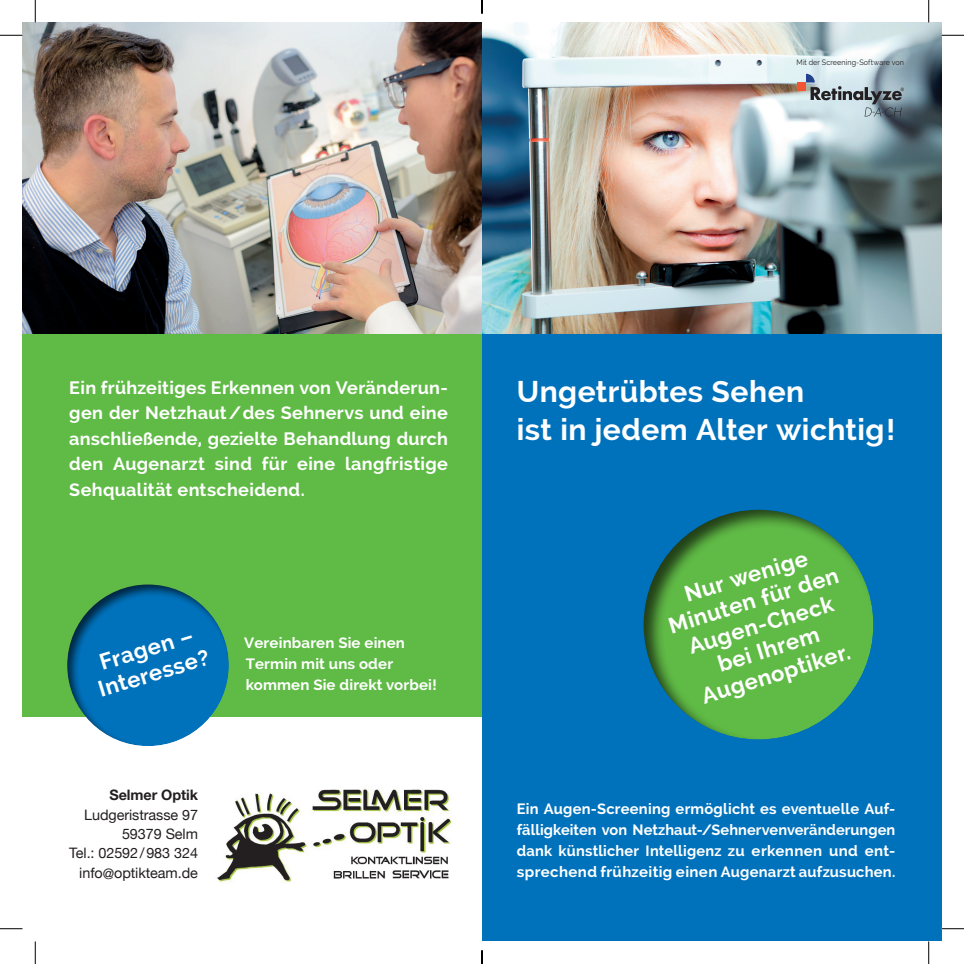
<style>
.page{position:relative;width:964px;height:964px;background:#fff}
.page>*{position:absolute;margin:0;border:0;box-sizing:border-box;transform-origin:0 0}
.t1{font:700 30px/37.5px "Raleway";letter-spacing:.015em;color:#fff}
.t2{font:700 22.5px/25.5px "Raleway";color:#fff;text-align:center}
.t3{font:700 18px/25.5px "Raleway";letter-spacing:.02em;color:#fff;text-align:justify}
.t4{font:700 15px/21px "Raleway";letter-spacing:.01em;color:#fff;text-align:justify}
.t5{font:14.4px/19.4px "Helvetica Neue";letter-spacing:-.005em;color:#231f20;text-align:right}
.t6{font:700 14.4px "Helvetica Neue";letter-spacing:-.005em;color:#231f20}
.t7{font:7.65px "Raleway";letter-spacing:.015em;color:#231f20;scale:.94 1}
</style>
<div class="page">
<div style="left:482px;top:22px;width:459px;height:919px;background:#0072bc"></div>
<img style="left:482px;top:22px;width:459px;height:311px">
<div style="left:641px;top:508px;width:232px;height:232px;background:#231f20;opacity:.75"></div>
<img style="left:22px;top:22px;width:460px;height:695px">
<div style="left:65px;top:582px;width:165px;height:164px;background:#231f20;opacity:.75"></div>
<div style="left:797px;top:82px;width:9px;height:9px;background:#f05632"></div>
<svg style="left:806px;top:74px;width:98px;height:43px;background:#9eadb5"></svg>
<img style="left:217px;top:787px;width:235px;height:96px">
<svg style="left:0;top:35px;width:22px;height:1px"></svg>
<svg style="left:941px;top:35px;width:22px;height:1px"></svg>
<svg style="left:0;top:928px;width:22px;height:1px"></svg>
<svg style="left:941px;top:928px;width:22px;height:1px"></svg>
<svg style="left:35px;top:0;width:1px;height:22px"></svg>
<svg style="left:35px;top:941px;width:1px;height:22px"></svg>
<svg style="left:928px;top:0;width:1px;height:22px"></svg>
<svg style="left:928px;top:941px;width:1px;height:22px"></svg>
<svg style="left:481px;top:0;width:2px;height:13px"></svg>
<svg style="left:481px;top:950px;width:2px;height:13px"></svg>
<p class="t7" style="left:796px;top:58px;width:116px">Mit der Screening-Software von</p>
<p class="t3" style="left:69px;top:374px;width:380px">Ein frühzeitiges Erkennen von Veränderun&shy;gen der Netzhaut/des Sehnervs und eine anschließende, gezielte Behandlung durch den Augenarzt sind für eine langfristige Sehqualität entscheidend.</p>
<h2 class="t2" style="left:88px;top:653px;width:116px;rotate:-17deg">Fragen –<br>Interesse?</h2>
<p class="t4" style="left:244px;top:632px;width:194px;text-align:left">Vereinbaren Sie einen<br>Termin mit uns oder kommen Sie direkt vorbei!</p>
<p class="t6" style="left:109px;top:786px;width:90px">Selmer Optik</p>
<p class="t5" style="left:69px;top:804px;width:130px">Ludgeristrasse 97<br>59379 Selm<br>Tel.: 02592/983 324 info@optikteam.de</p>
<h1 class="t1" style="left:516px;top:373px;width:380px">Ungetrübtes Sehen<br>ist in jedem Alter wichtig!</h1>
<h2 class="t2" style="left:658px;top:589px;width:178px;rotate:-17deg">Nur wenige<br>Minuten für den<br>Augen-Check bei Ihrem<br>Augenoptiker.</h2>
<p class="t4" style="left:516px;top:798px;width:380px">Ein Augen-Screening ermöglicht es eventuelle Auf&shy;fälligkeiten von Netzhaut-/Sehnervenveränderungen dank künstlicher Intelligenz zu erkennen und ent&shy;sprechend frühzeitig einen Augenarzt aufzusuchen.</p>
</div>
